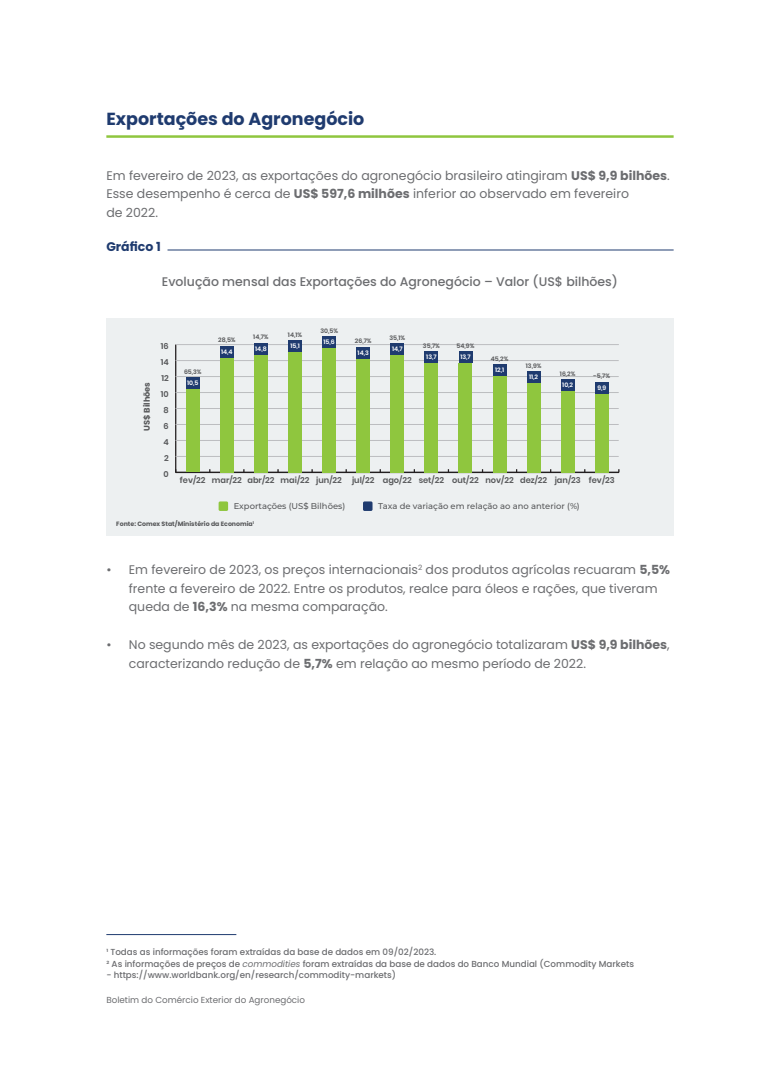
<style>
.page{position:relative;width:780px;height:1088px;background:#fff}
.page>*{position:absolute;margin:0;border:0;box-sizing:border-box;transform-origin:0 0}
.t1{font:700 17.5px "Poppins";color:#1f3b6f}
.t2{font:12.5px/18.8px "Poppins";color:#6c6d70}
.t3{font:500 12.5px "Poppins";color:#6c6d70}
.t4{font:700 12.5px "Poppins";color:#1f3b6f}
.t5{font:500 8.75px/11.2px "Poppins";color:#6c6d70}
.t6{font:8.75px "Poppins";color:#6c6d70}
.t7{font:500 8.38px "Montserrat";color:#57585a}
.t8{font:600 8.25px "Poppins";color:#57585a}
.t9{font:700 8.25px "Poppins";color:#57585a}
.t10{font:600 6.25px "Poppins";color:#57585a}
.t11{font:600 6.25px "Poppins";color:#fff}
.t12{font:700 6.25px "Poppins";color:#57585a}
.s1{font-weight:700}
.s2{font-weight:400;font-style:italic}
</style>
<div class="page">
<hr style="left:106px;top:135px;width:567px;height:3px;background:#8fc63e">
<div style="left:106px;top:318px;width:567px;height:217px;background:#edf0f1"></div>
<div style="left:218px;top:501px;width:10px;height:10px;background:#8fc63e;border-radius:2px"></div>
<div style="left:363px;top:501px;width:9px;height:10px;background:#1f3b6f;border-radius:2px"></div>
<hr style="left:175px;top:345px;width:1px;height:127px;background:#231f20">
<hr style="left:176px;top:472px;width:443px;height:1px;background:#231f20">
<hr style="left:175px;top:456px;width:443px;height:1px;background:#bcbdc0">
<hr style="left:175px;top:440px;width:443px;height:1px;background:#bcbdc0">
<hr style="left:175px;top:424px;width:443px;height:1px;background:#bcbdc0">
<hr style="left:175px;top:408px;width:443px;height:1px;background:#bcbdc0">
<hr style="left:175px;top:392px;width:443px;height:1px;background:#bcbdc0">
<hr style="left:175px;top:376px;width:443px;height:1px;background:#bcbdc0">
<hr style="left:175px;top:360px;width:443px;height:1px;background:#bcbdc0">
<hr style="left:176px;top:344px;width:443px;height:1px;background:#bcbdc0">
<div style="left:186px;top:388px;width:13px;height:84px;background:#8fc63e"></div>
<div style="left:220px;top:357px;width:14px;height:115px;background:#8fc63e"></div>
<div style="left:254px;top:354px;width:14px;height:118px;background:#8fc63e"></div>
<div style="left:288px;top:352px;width:14px;height:120px;background:#8fc63e"></div>
<div style="left:322px;top:348px;width:14px;height:124px;background:#8fc63e"></div>
<div style="left:356px;top:358px;width:14px;height:114px;background:#8fc63e"></div>
<div style="left:390px;top:355px;width:14px;height:117px;background:#8fc63e"></div>
<div style="left:424px;top:363px;width:14px;height:109px;background:#8fc63e"></div>
<div style="left:458px;top:363px;width:14px;height:109px;background:#8fc63e"></div>
<div style="left:492px;top:376px;width:14px;height:96px;background:#8fc63e"></div>
<div style="left:527px;top:383px;width:13px;height:89px;background:#8fc63e"></div>
<div style="left:561px;top:391px;width:13px;height:81px;background:#8fc63e"></div>
<div style="left:595px;top:393px;width:13px;height:79px;background:#8fc63e"></div>
<div style="left:186px;top:377px;width:14px;height:11px;background:#1f3b6f"></div>
<div style="left:220px;top:346px;width:14px;height:11px;background:#1f3b6f"></div>
<div style="left:254px;top:343px;width:14px;height:11px;background:#1f3b6f"></div>
<div style="left:288px;top:340px;width:14px;height:12px;background:#1f3b6f"></div>
<div style="left:322px;top:337px;width:14px;height:11px;background:#1f3b6f"></div>
<div style="left:356px;top:347px;width:14px;height:11px;background:#1f3b6f"></div>
<div style="left:390px;top:344px;width:14px;height:11px;background:#1f3b6f"></div>
<div style="left:424px;top:352px;width:14px;height:11px;background:#1f3b6f"></div>
<div style="left:458px;top:351px;width:14px;height:12px;background:#1f3b6f"></div>
<div style="left:493px;top:364px;width:13px;height:12px;background:#1f3b6f"></div>
<div style="left:527px;top:371px;width:13px;height:12px;background:#1f3b6f"></div>
<div style="left:561px;top:379px;width:13px;height:12px;background:#1f3b6f"></div>
<div style="left:595px;top:382px;width:13px;height:11px;background:#1f3b6f"></div>
<hr style="left:106px;top:934px;width:130px;height:1px;background:#1f3b6f">
<hr style="left:167px;top:250px;width:506px;height:1px;background:#1f3b6f">
<h1 class="t1" style="left:106px;top:108px;width:259px">Exportações do Agronegócio</h1>
<p class="t2" style="left:106px;top:166px;width:565px">Em fevereiro de 2023, as exportações do agronegócio brasileiro atingiram <span class="s1">US$ 9,9 bilhões</span>.<br>Esse desempenho é cerca de <span class="s1">US$ 597,6 milhões</span> inferior ao observado em fevereiro<br>de 2022.</p>
<p class="t4" style="left:106px;top:239px;width:56px">Gráfico 1</p>
<p class="t3" style="left:162px;top:274px;width:457px">Evolução mensal das Exportações do Agronegócio – Valor (US$ bilhões)</p>
<p class="t9" style="left:142px;top:431px;width:50px;rotate:-90deg">US$ Bilhões</p>
<p class="t8" style="left:161px;top:341px;width:9px">16</p>
<p class="t8" style="left:161px;top:357px;width:10px">14</p>
<p class="t8" style="left:161px;top:373px;width:9px">12</p>
<p class="t8" style="left:161px;top:389px;width:9px">10</p>
<p class="t8" style="left:163px;top:405px;width:7px">8</p>
<p class="t8" style="left:164px;top:421px;width:7px">6</p>
<p class="t8" style="left:163px;top:437px;width:7px">4</p>
<p class="t8" style="left:164px;top:453px;width:6px">2</p>
<p class="t8" style="left:164px;top:469px;width:7px">0</p>
<p class="t10" style="left:184px;top:368px;width:19px">65,3%</p>
<p class="t11" style="left:187px;top:379px;width:13px">10,5</p>
<p class="t10" style="left:218px;top:337px;width:19px">28,5%</p>
<p class="t11" style="left:221px;top:348px;width:13px">14,4</p>
<p class="t10" style="left:253px;top:333px;width:17px">14,7%</p>
<p class="t10" style="left:288px;top:331px;width:16px">14,1%</p>
<p class="t11" style="left:255px;top:345px;width:13px">14,8</p>
<p class="t11" style="left:290px;top:342px;width:11px">15,1</p>
<p class="t10" style="left:320px;top:327px;width:19px">30,5%</p>
<p class="t11" style="left:323px;top:338px;width:13px">15,6</p>
<p class="t10" style="left:355px;top:337px;width:18px">26,7%</p>
<p class="t11" style="left:357px;top:349px;width:13px">14,3</p>
<p class="t10" style="left:389px;top:334px;width:17px">35,1%</p>
<p class="t11" style="left:392px;top:345px;width:12px">14,7</p>
<p class="t10" style="left:423px;top:342px;width:18px">35,7%</p>
<p class="t10" style="left:456px;top:342px;width:19px">54,9%</p>
<p class="t11" style="left:426px;top:353px;width:12px">13,7</p>
<p class="t11" style="left:460px;top:353px;width:12px">13,7</p>
<p class="t10" style="left:491px;top:355px;width:19px">45,2%</p>
<p class="t11" style="left:495px;top:366px;width:10px">12,1</p>
<p class="t10" style="left:526px;top:362px;width:17px">13,9%</p>
<p class="t11" style="left:529px;top:373px;width:10px">11,2</p>
<p class="t10" style="left:560px;top:370px;width:17px">16,2%</p>
<p class="t10" style="left:593px;top:372px;width:18px">-5,7%</p>
<p class="t11" style="left:562px;top:381px;width:12px">10,2</p>
<p class="t11" style="left:597px;top:384px;width:10px">9,9</p>
<p class="t8" style="left:180px;top:476px;width:436px">fev/22 mar/22 abr/22 mai/22 jun/22 jul/22 ago/22 set/22 out/22 nov/22 dez/22 jan/23 fev/23</p>
<p class="t7" style="left:234px;top:500px;width:113px">Exportações (US$ Bilhões)</p>
<p class="t7" style="left:378px;top:500px;width:203px">Taxa de variação em relação ao ano anterior (%)</p>
<p class="t12" style="left:116px;top:520px;width:139px">Fonte: Comex Stat/Ministério da Economia<sup>1</sup></p>
<p class="t2" style="left:129px;top:560px;width:542px;text-indent:-22px">• Em fevereiro de 2023, os preços internacionais<sup>2</sup> dos produtos agrícolas recuaram <span class="s1">5,5% </span>frente a fevereiro de 2022. Entre os produtos, realce para óleos e rações, que tiveram queda de <span class="s1">16,3%</span> na mesma comparação.</p>
<p class="t2" style="left:129px;top:635px;width:542px;text-indent:-22px">• No segundo mês de 2023, as exportações do agronegócio totalizaram <span class="s1">US$ 9,9 bilhões</span>, caracterizando redução de <span class="s1">5,7%</span> em relação ao mesmo período de 2022.</p>
<p class="t5" style="left:106px;top:947px;width:529px">¹ Todas as informações foram extraídas da base de dados em 09/02/2023.<br>² As informações de preços de <span class="s2">commodities</span> foram extraídas da base de dados do Banco Mundial (Commodity Markets</p>
<p class="t5" style="left:106px;top:969px;width:291px">- https://www.worldbank.org/en/research/commodity-markets)</p>
<p class="t6" style="left:106px;top:995px;width:200px">Boletim do Comércio Exterior do Agronegócio</p>
</div>
